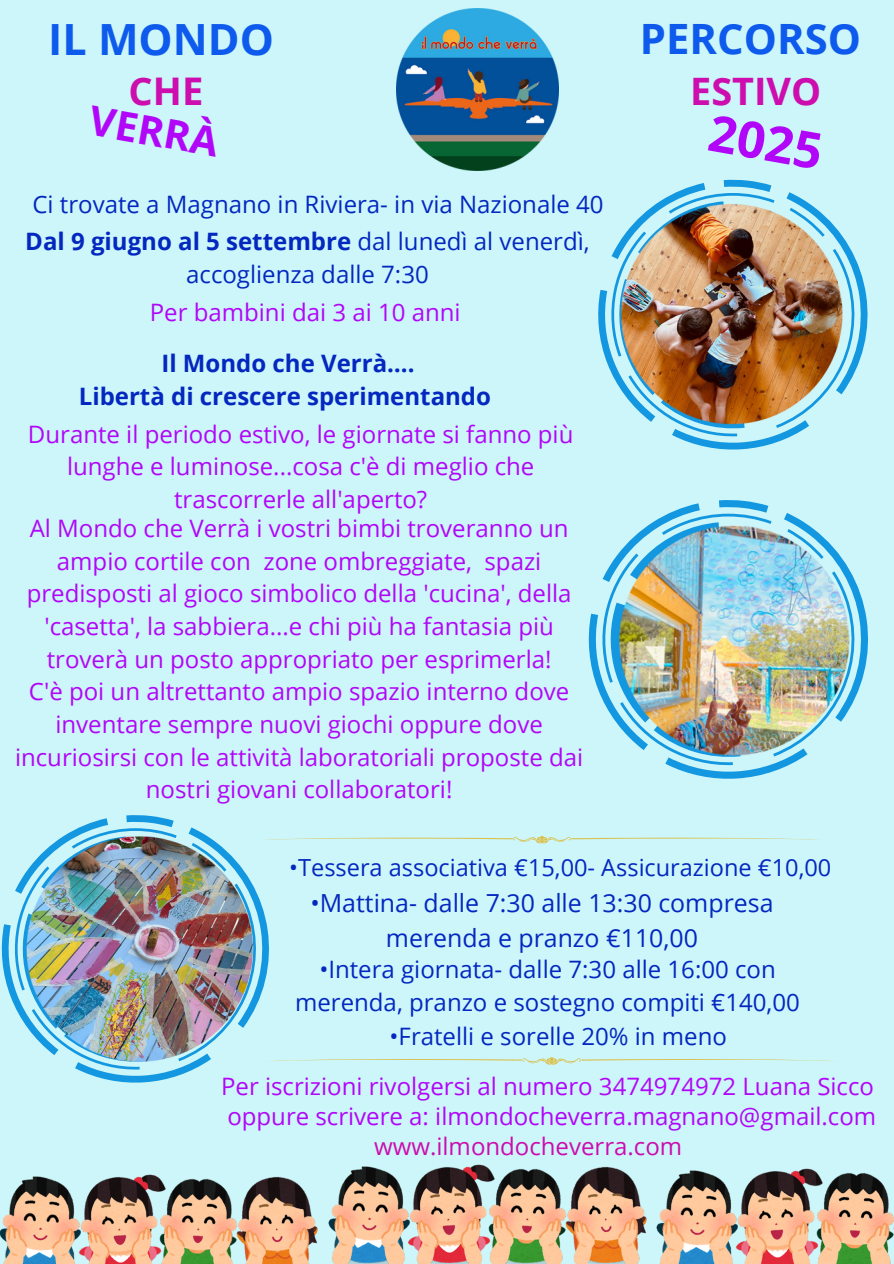
<style>
.page{position:relative;width:894px;height:1264px;background:#fff}
.page>*{position:absolute;margin:0;border:0;box-sizing:border-box;transform-origin:0 0}
.t1{font:700 50.25px "Open Sans";color:#b206f8}
.t2{font:700 43.05px "Open Sans";color:#0e5aed}
.t3{font:700 41.7px "Open Sans";color:#0e5aed}
.t4{font:700 40.5px "Open Sans";color:#b206f8}
.t5{font:700 38.1px "Open Sans";color:#cd0dae}
.t6{font:700 37.8px "Open Sans";color:#cd0dae}
.t7{font:24.9px/34.3px "Open Sans";color:#0427bf;text-align:center}
.t8{font:24px/32.7px "Open Sans";color:#b206f8;text-align:center}
.t9{font:24px/32.7px "Open Sans";color:#0427bf;text-align:center}
.t10{font:700 24px/32.7px "Open Sans";color:#0427bf;text-align:center}
.t11{font:24px "Open Sans";color:#cd0dae}
.t12{font:23.55px "Open Sans";color:#0427bf}
.s1{font-weight:400}
</style>
<div class="page">
<div style="left:0;top:0;width:893px;height:1263px;background:#ccf6fa"></div>
<svg style="left:1px;top:885px;width:268px;height:127px"></svg>
<svg style="left:588px;top:500px;width:281px;height:279px"></svg>
<svg style="left:598px;top:240px;width:270px;height:150px"></svg>
<img style="left:396px;top:8px;width:162px;height:162px">
<svg style="left:265px;top:835px;width:554px;height:9px"></svg>
<svg style="left:270px;top:1057px;width:564px;height:8px"></svg>
<img style="left:0;top:1174px;width:317px;height:89px">
<img style="left:656px;top:1168px;width:237px;height:95px">
<img style="left:328px;top:1164px;width:318px;height:99px">
<img style="left:600px;top:522px;width:260px;height:234px">
<img style="left:611px;top:179px;width:234px;height:271px">
<img style="left:14px;top:815px;width:239px;height:268px">
<h2 class="t2" style="left:48px;top:9px;width:227px">IL MONDO</h2>
<p class="t5" style="left:128px;top:64px;width:76px">CHE</p>
<p class="t4" style="left:95px;top:91px;width:132px;rotate:10deg">VERRÀ</p>
<p class="t9" style="left:32px;top:187px;width:572px">Ci trovate a Magnano in Riviera- in via Nazionale 40</p>
<h4 class="t10" style="left:25px;top:224px;width:566px">Dal 9 giugno al 5 settembre <span class="s1">dal lunedì al venerdì,</span></h4>
<p class="t9" style="left:186px;top:257px;width:244px">accoglienza dalle 7:30</p>
<p class="t8" style="left:150px;top:295px;width:312px">Per bambini dai 3 ai 10 anni</p>
<p class="t10" style="left:79px;top:346px;width:413px">Il Mondo che Verrà….<br>Libertà di crescere sperimentando</p>
<p class="t8" style="left:28px;top:417px;width:547px">Durante il periodo estivo, le giornate si fanno più lunghe e luminose...cosa c'è di meglio che trascorrerle all'aperto?</p>
<h3 class="t8" style="left:27px;top:511px;width:546px">Al Mondo che Verrà i vostri bimbi troveranno un ampio cortile con zone ombreggiate, spazi predisposti al gioco simbolico della 'cucina', della 'casetta', la sabbiera...e chi più ha fantasia più troverà un posto appropriato per esprimerla!</h3>
<h3 class="t8" style="left:15px;top:674px;width:569px">C'è poi un altrettanto ampio spazio interno dove inventare sempre nuovi giochi oppure dove incuriosirsi con le attività laboratoriali proposte dai nostri giovani collaboratori!</h3>
<p class="t3" style="left:639px;top:9px;width:222px">PERCORSO</p>
<p class="t6" style="left:690px;top:64px;width:132px">ESTIVO</p>
<p class="t1" style="left:715px;top:97px;width:116px;rotate:10deg">2025</p>
<h2 class="t12" style="left:289px;top:850px;width:543px">•Tessera associativa €15,00- Assicurazione €10,00</h2>
<p class="t7" style="left:310px;top:885px;width:464px">•Mattina- dalle 7:30 alle 13:30 compresa merenda e pranzo €110,00</p>
<p class="t9" style="left:295px;top:952px;width:506px">•Intera giornata- dalle 7:30 alle 16:00 con merenda, pranzo e sostegno compiti €140,00</p>
<p class="t9" style="left:389px;top:1019px;width:339px">•Fratelli e sorelle 20% in meno</p>
<p class="t8" style="left:221px;top:1069px;width:654px">Per iscrizioni rivolgersi al numero 3474974972 Luana Sicco</p>
<p class="t8" style="left:227px;top:1099px;width:650px">oppure scrivere a: ilmondocheverra.magnano@gmail.com</p>
<p class="t11" style="left:374px;top:1129px;width:309px">www.ilmondocheverra.com</p>
</div>
